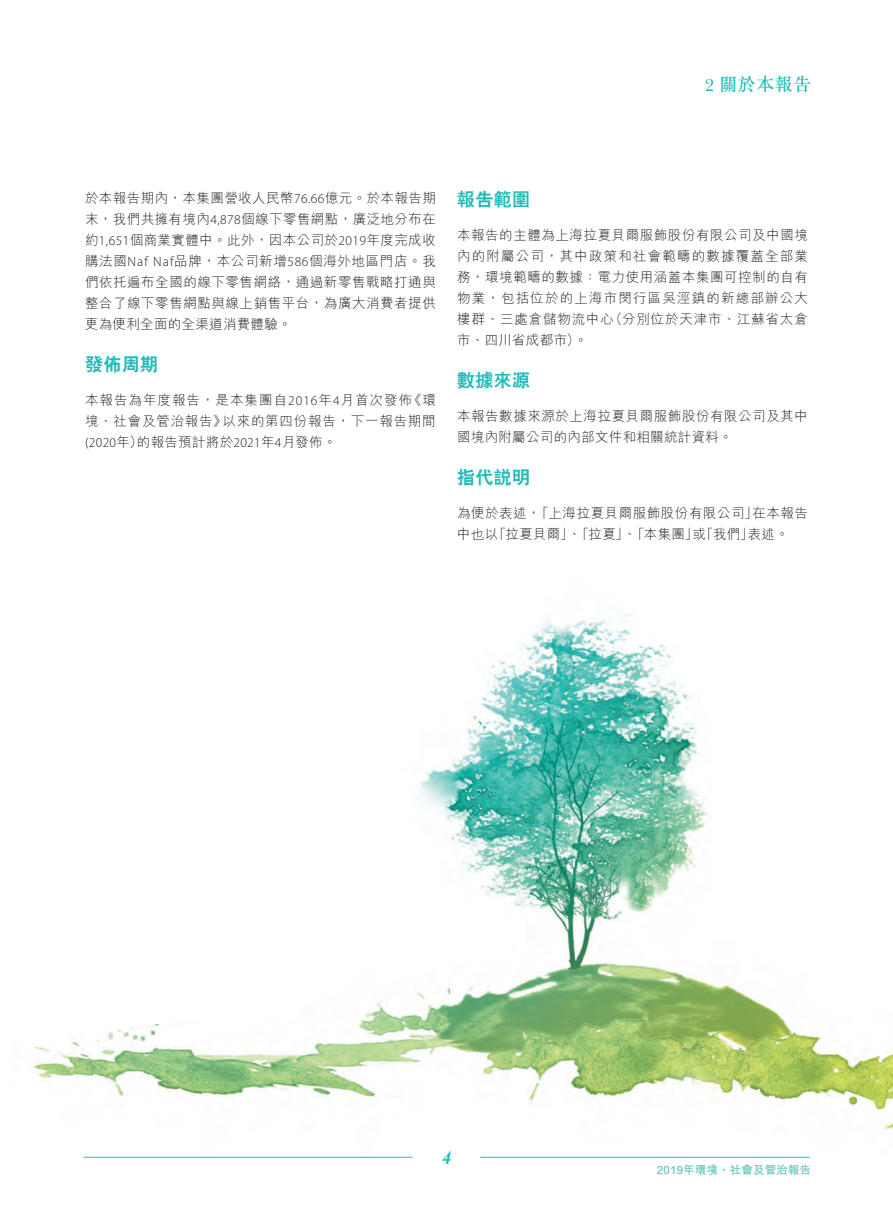
<style>
.page{position:relative;width:893px;height:1212px;background:#fff}
.page>*{position:absolute;margin:0;border:0;box-sizing:border-box;transform-origin:0 0}
.t1{font:800 18px "C Hei 2 HK";letter-spacing:.02em;color:#22bcb8}
.t2{font:500 18px "M Sung HK";letter-spacing:.02em;color:#22bcb8}
.t3{font:italic 700 18px "Berling LT Std";color:#22bcb8}
.t4{font:300 13.5px/21px "M Hei HK";letter-spacing:.04em;color:#231f20;text-align:justify}
.t5{font:300 13.5px/21px "M Hei HK";letter-spacing:.065em;color:#231f20;text-align:right}
.t6{font:300 13.5px/21px "M Hei HK";letter-spacing:.02em;color:#231f20}
.t7{font:300 13.5px/21px "M Hei HK";letter-spacing:.075em;color:#231f20}
.t8{font:300 13.5px "Myriad Pro";color:#231f20}
.t9{font:500 11.25px "M Hei HK";letter-spacing:.035em;color:#7accca}
.s1{font-family:"Myriad Pro"}
.s2{font-family:"M Hei HK"}
</style>
<div class="page">
<img style="left:33px;top:614px;width:860px;height:543px">
<hr style="left:83px;top:1157px;width:330px;height:1px;background:#22bcb8">
<hr style="left:480px;top:1157px;width:330px;height:1px;background:#22bcb8">
<h1 class="t2" style="left:705px;top:72px;width:108px">2 關於本報告</h1>
<p class="t4" style="left:85px;top:187px;width:352px">於本報告期內，本集團營收人民幣<span class="s1">76.66</span>億元。於本報告期末，我們共擁有境內<span class="s1">4,878</span>個線下零售網點，廣泛地分布在約<span class="s1">1,651</span>個商業實體中。此外，因本公司於<span class="s1">2019</span>年度完成收購法國<span class="s1">Naf Naf</span>品牌，本公司新增<span class="s1">586</span>個海外地區門店。我們依托遍布全國的線下零售網絡，通過新零售戰略打通與整合了線下零售網點與線上銷售平台，為廣大消費者提供更為便利全面的全渠道消費體驗。</p>
<h1 class="t1" style="left:85px;top:352px;width:75px">發佈周期</h1>
<p class="t4" style="left:409px;top:389px;width:29px">《環</p>
<p class="t7" style="left:222px;top:389px;width:215px;text-indent:-137px">本報告為年度報告，是本集團自<span class="s1">2016</span>年<span class="s1">4</span>月首次發佈<br>以來的第四份報告，下一報告期間</p>
<p class="t6" style="left:137px;top:410px;width:201px;text-indent:-52px">境、社會及管治報告》<br>的報告預計將於<span class="s1">2021</span>年<span class="s1">4</span>月發佈。</p>
<p class="t8" style="left:85px;top:434px;width:59px">(2020<span class="s2">年）</span></p>
<h1 class="t1" style="left:457px;top:187px;width:75px">報告範圍</h1>
<p class="t5" style="left:457px;top:224px;width:352px">本報告的主體為上海拉夏貝爾服飾股份有限公司及中國境內的附屬公司，其中政策和社會範疇的數據覆蓋全部業務，環境範疇的數據：電力使用涵蓋本集團可控制的自有物業，包括位於的上海市閔行區吳涇鎮的新總部辦公大（分別位於天津市、江蘇省太倉</p>
<p class="t5" style="left:457px;top:308px;width:159px;text-align:left">樓群、三處倉儲物流中心市、四川省成都市。(</p>
<h1 class="t1" style="left:457px;top:368px;width:75px">數據來源</h1>
<p class="t4" style="left:457px;top:405px;width:352px">本報告數據來源於上海拉夏貝爾服飾股份有限公司及其中國境內附屬公司的內部文件和相關統計資料。</p>
<h1 class="t1" style="left:457px;top:465px;width:75px">指代說明</h1>
<p class="t4" style="left:752px;top:501px;width:57px">在本報告</p>
<p class="t4" style="left:535px;top:501px;width:224px">「上海拉夏貝爾服飾股份有限公司」</p>
<p class="t4" style="left:457px;top:501px;width:85px">為便於表述，</p>
<p class="t6" style="left:493px;top:522px;width:262px">「拉夏貝爾」、「拉夏」、「本集團 「或」 我們」</p>
<p class="t4" style="left:457px;top:522px;width:43px">中也以</p>
<p class="t4" style="left:748px;top:522px;width:43px">表述。</p>
<h1 class="t3" style="left:441px;top:1147px;width:12px">4</h1>
<p class="t9" style="left:657px;top:1162px;width:156px">2019年環境、社會及管治報告</p>
</div>
